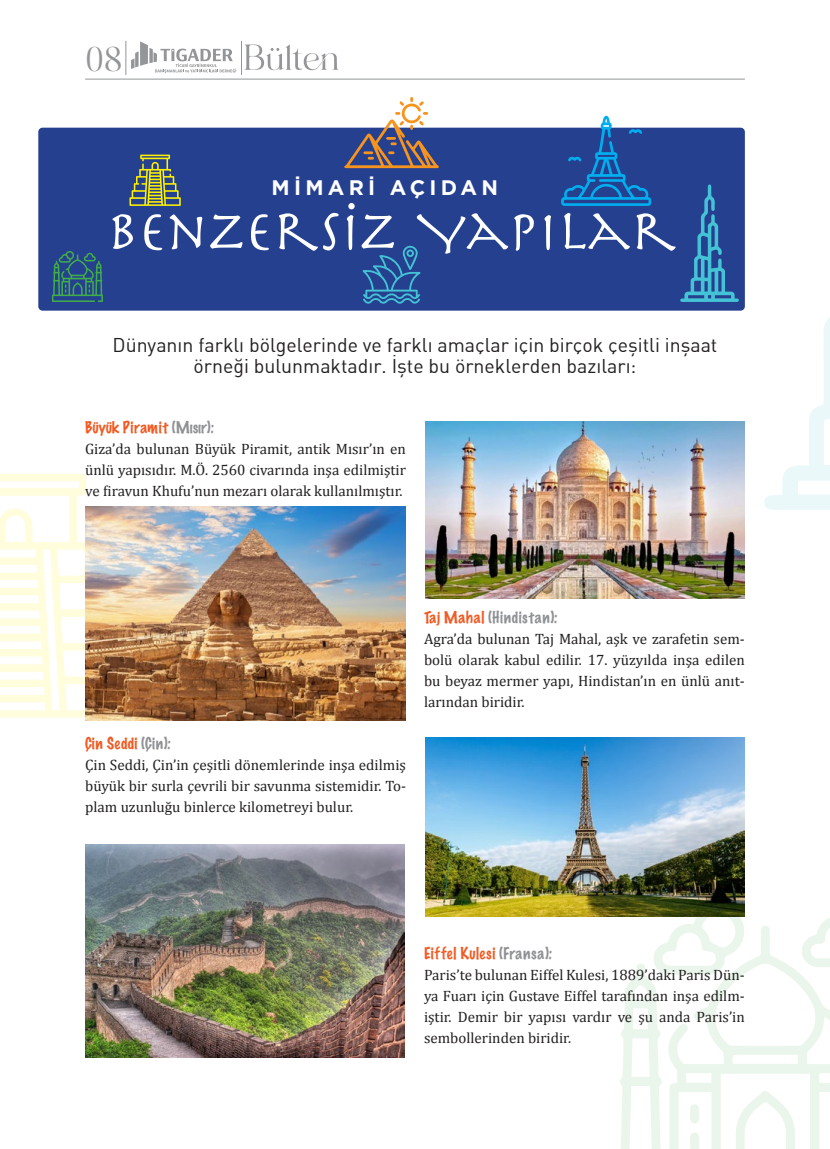
<style>
.page{position:relative;width:830px;height:1149px;background:#fff}
.page>*{position:absolute;margin:0;border:0;box-sizing:border-box;transform-origin:0 0}
.t1{font:57.6px "Herculanum";color:#fff}
.t2{font:34.5px "Mollieglaston";color:#939598}
.t3{font:700 21px "Gotham";letter-spacing:.2em;color:#fff}
.t4{font:19.5px/21px "DIN";color:#231f20;text-align:center}
.t5{font:15px/21px "Cambria";color:#231f20;text-align:justify}
.t6{font:100 15px "Marker Felt";letter-spacing:.03em;color:#f15a22}
.t7{font:100 15px "Marker Felt";color:#f15a22}
.t8{font:100 15px "Marker Felt";letter-spacing:.04em;color:#8f9194}
.s1{color:#8f9194}
.s2{color:#f15a22}
</style>
<div class="page">
<svg style="left:620px;top:926px;width:209px;height:222px"></svg>
<svg style="left:652px;top:903px;width:94px;height:71px"></svg>
<svg style="left:800px;top:918px;width:29px;height:48px"></svg>
<svg style="left:689px;top:1131px;width:9px;height:17px"></svg>
<svg style="left:689px;top:1103px;width:9px;height:20px"></svg>
<svg style="left:764px;top:318px;width:65px;height:191px"></svg>
<svg style="left:0;top:474px;width:87px;height:243px"></svg>
<img style="left:85px;top:506px;width:321px;height:214px">
<img style="left:86px;top:844px;width:318px;height:212px">
<img style="left:425px;top:421px;width:319px;height:177px">
<img style="left:425px;top:737px;width:319px;height:179px">
<svg style="left:131px;top:41px;width:105px;height:32px"></svg>
<svg style="left:245px;top:44px;width:93px;height:26px"></svg>
<hr style="left:241px;top:41px;width:1px;height:34px;background:#939598">
<hr style="left:85px;top:79px;width:659px;height:1px;background:#939598">
<hr style="left:125px;top:41px;width:1px;height:34px;background:#939598">
<div style="left:38px;top:128px;width:706px;height:182px;background:#25408f;border-radius:4px"></div>
<svg style="left:680px;top:184px;width:58px;height:118px"></svg>
<svg style="left:561px;top:116px;width:90px;height:90px"></svg>
<svg style="left:362px;top:246px;width:58px;height:58px"></svg>
<svg style="left:129px;top:154px;width:52px;height:52px"></svg>
<svg style="left:344px;top:97px;width:94px;height:71px"></svg>
<svg style="left:52px;top:251px;width:51px;height:51px"></svg>
<svg style="left:348px;top:203px;width:6px;height:6px"></svg>
<h2 class="t2" style="left:86px;top:40px;width:38px">08</h2>
<h3 class="t3" style="left:271px;top:174px;width:228px">MİMARİ AÇIDAN</h3>
<h1 class="t1" style="left:107px;top:194px;width:570px">BENZERSIZ YAPILAR</h1>
<h3 class="t4" style="left:112px;top:334px;width:606px">Dünyanın farklı bölgelerinde ve farklı amaçlar için birçok çeşitli inşaat örneği bulunmaktadır. İşte bu örneklerden bazıları:</h3>
<p class="t7" style="left:85px;top:415px;width:131px">Büyük Piramit <span class="s1">(Mısır):</span></p>
<p class="t5" style="left:85px;top:438px;width:322px">Giza’da bulunan Büyük Piramit, antik Mısır’ın en ünlü yapısıdır. M.Ö. 2560 civarında inşa edilmiştir ve firavun Khufu’nun mezarı olarak kullanılmıştır.</p>
<p class="t6" style="left:85px;top:730px;width:87px">Çin Seddi <span class="s1">(Çin):</span></p>
<p class="t5" style="left:85px;top:753px;width:322px">Çin Seddi, Çin’in çeşitli dönemlerinde inşa edilmiş büyük bir surla çevrili bir savunma sistemidir. To&shy;plam uzunluğu binlerce kilometreyi bulur.</p>
<p class="t8" style="left:424px;top:605px;width:135px"><span class="s2">Taj Mahal</span> (Hindistan):</p>
<p class="t5" style="left:424px;top:628px;width:322px">Agra’da bulunan Taj Mahal, aşk ve zarafetin sem&shy;bolü olarak kabul edilir. 17. yüzyılda inşa edilen bu beyaz mermer yapı, Hindistan’ın en ünlü anıt&shy;larından biridir.</p>
<p class="t6" style="left:424px;top:941px;width:130px">Eiffel Kulesi <span class="s1">(Fransa):</span></p>
<p class="t5" style="left:424px;top:964px;width:322px">Paris’te bulunan Eiffel Kulesi, 1889’daki Paris Dün&shy;ya Fuarı için Gustave Eiffel tarafından inşa edilm&shy;iştir. Demir bir yapısı vardır ve şu anda Paris’in sembollerinden biridir.</p>
</div>
